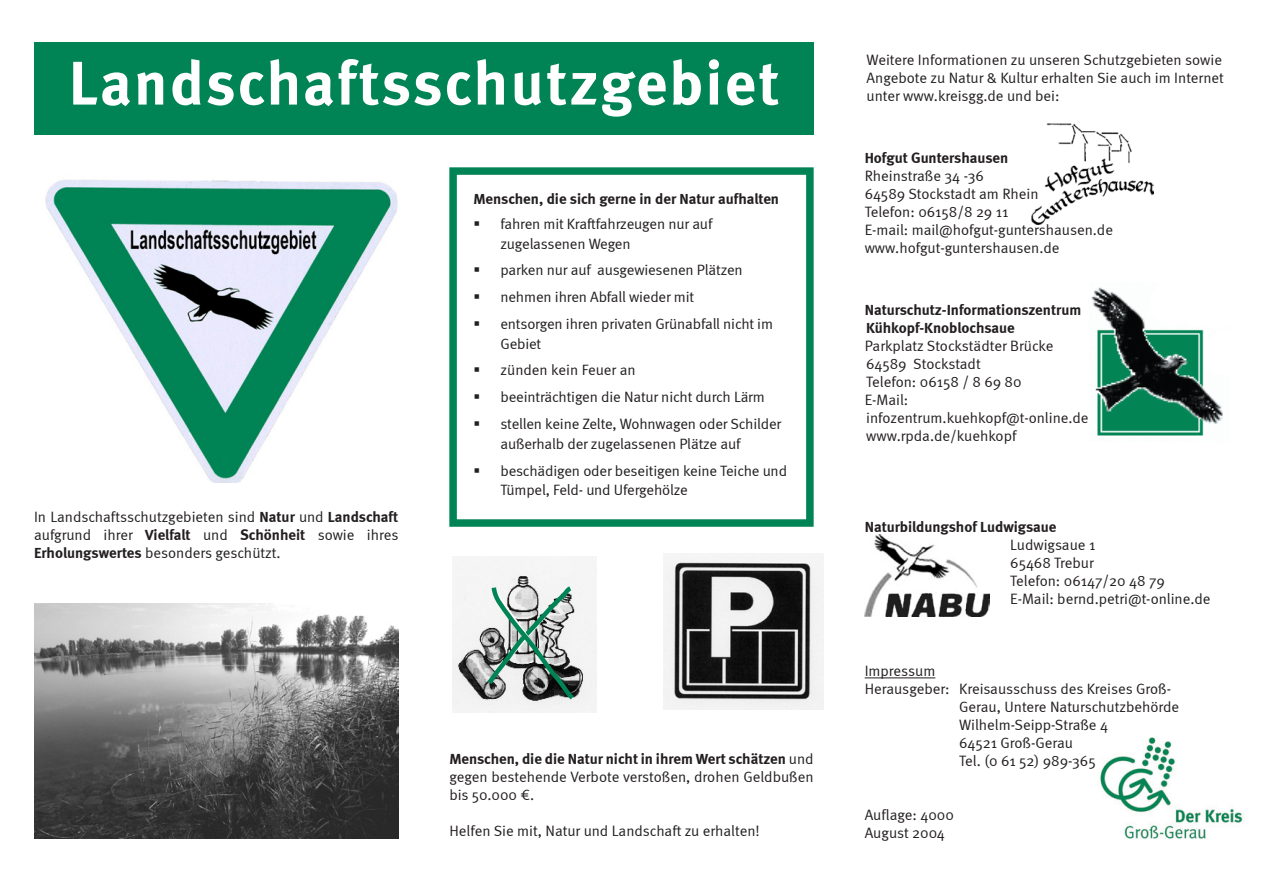
<style>
.page{position:relative;width:1263px;height:893px;background:#fff}
.page>*{position:absolute;margin:0;border:0;box-sizing:border-box;transform-origin:0 0}
.t1{font:700 61.5px "Meta";letter-spacing:.035em;color:#fff}
.t2{font:15px/18px "Meta Normal";letter-spacing:-.005em;color:#231f20}
.t3{font:700 15px/18px "Meta";color:#231f20}
.t4{font:15px "Meta Bold LF";color:#231f20}
.s1{font-family:"Meta Bold LF"}
.s2{font-family:"Meta";font-weight:700}
.s3{font-family:"Meta Normal"}
</style>
<div class="page">
<div style="left:449px;top:167px;width:365px;height:360px;border:7px solid #008455"></div>
<div style="left:34px;top:42px;width:780px;height:93px;background:#008455"></div>
<img style="left:34px;top:604px;width:364px;height:235px">
<img style="left:663px;top:554px;width:161px;height:156px">
<img style="left:452px;top:556px;width:144px;height:157px">
<hr style="left:865px;top:678px;width:70px;height:1px;background:#231f20">
<img style="left:1100px;top:737px;width:143px;height:102px">
<img style="left:1031px;top:124px;width:122px;height:100px">
<img style="left:865px;top:535px;width:124px;height:82px">
<svg style="left:483px;top:583px;width:96px;height:121px"></svg>
<img style="left:1091px;top:287px;width:132px;height:149px">
<img style="left:45px;top:179px;width:351px;height:304px">
<h1 class="t1" style="left:69px;top:47px;width:712px">Landschaftsschutzgebiet</h1>
<p class="t2" style="left:34px;top:508px;width:366px;text-align:justify">In Landschaftsschutzgebieten sind <span class="s1">Natur</span> und <span class="s1">Landschaft </span>aufgrund ihrer <span class="s2">Vielfalt</span> und <span class="s2">Schönheit</span> sowie ihres <span class="s1">Erholungswertes</span> besonders geschützt.</p>
<p class="t4" style="left:473px;top:190px;width:307px">Menschen, die sich gerne in der Natur aufhalten</p>
<p class="t2" style="left:500px;top:214px;width:213px;line-height:19.4px;text-indent:-27px">▪ fahren mit Kraftfahrzeugen nur auf zugelassenen Wegen</p>
<p class="t2" style="left:473px;top:261px;width:271px">▪ parken nur auf ausgewiesenen Plätzen</p>
<p class="t2" style="left:473px;top:288px;width:222px">▪ nehmen ihren Abfall wieder mit</p>
<p class="t2" style="left:500px;top:314px;width:274px;line-height:19.4px;text-indent:-27px">▪ entsorgen ihren privaten Grünabfall nicht im<br>Gebiet</p>
<p class="t2" style="left:473px;top:361px;width:164px">▪ zünden kein Feuer an</p>
<p class="t2" style="left:473px;top:388px;width:293px">▪ beeinträchtigen die Natur nicht durch Lärm</p>
<p class="t2" style="left:500px;top:414px;width:282px;line-height:19.4px;text-indent:-27px">▪ stellen keine Zelte, Wohnwagen oder Schilder außerhalb der zugelassenen Plätze auf</p>
<p class="t2" style="left:500px;top:460px;width:288px;line-height:19.4px;text-indent:-27px">▪ beschädigen oder beseitigen keine Teiche und<br>Tümpel, Feld- und Ufergehölze</p>
<p class="t4" style="left:449px;top:750px;width:366px">Menschen, die die Natur nicht in ihrem Wert schätzen <span class="s3">und</span></p>
<p class="t2" style="left:449px;top:768px;width:366px">gegen bestehende Verbote verstoßen, drohen Geldbußen bis 50.000 €.</p>
<p class="t2" style="left:449px;top:822px;width:312px">Helfen Sie mit, Natur und Landschaft zu erhalten!</p>
<p class="t2" style="left:867px;top:51px;width:359px">Weitere Informationen zu unseren Schutzgebieten sowie<br>Angebote zu Natur &amp; Kultur erhalten Sie auch im Internet unter www.kreisgg.de und bei:</p>
<p class="t3" style="left:865px;top:149px;width:145px">Hofgut Guntershausen</p>
<p class="t2" style="left:865px;top:167px;width:250px">Rheinstraße 34 -36<br>64589 Stockstadt am Rhein<br>Telefon: 06158/8 29 11<br>E-mail: mail@hofgut-guntershausen.de www.hofgut-guntershausen.de</p>
<p class="t3" style="left:865px;top:301px;width:218px">Naturschutz-Informationszentrum<br>Kühkopf-Knoblochsaue</p>
<p class="t2" style="left:865px;top:337px;width:225px">Parkplatz Stockstädter Brücke<br>64589 Stockstadt<br>Telefon: 06158 / 8 69 80<br>E-Mail: infozentrum.kuehkopf@t-online.de www.rpda.de/kuehkopf</p>
<p class="t3" style="left:865px;top:518px;width:193px">Naturbildungshof Ludwigsaue</p>
<p class="t2" style="left:1010px;top:536px;width:202px">Ludwigsaue 1<br>65468 Trebur<br>Telefon: 06147/20 48 79<br>E-Mail: bernd.petri@t-online.de</p>
<p class="t2" style="left:865px;top:661px;width:72px">Impressum</p>
<p class="t2" style="left:865px;top:679px;width:308px">Herausgeber: Kreisausschuss des Kreises Groß-</p>
<p class="t2" style="left:959px;top:697px;width:222px">Gerau, Untere Naturschutzbehörde</p>
<p class="t2" style="left:959px;top:715px;width:150px">Wilhelm-Seipp-Straße 4</p>
<p class="t2" style="left:959px;top:733px;width:115px">64521 Groß-Gerau</p>
<p class="t2" style="left:959px;top:751px;width:138px">Tel. (0 61 52) 989-365</p>
<p class="t2" style="left:865px;top:805px;width:91px">Auflage: 4000<br>August 2004</p>
</div>
